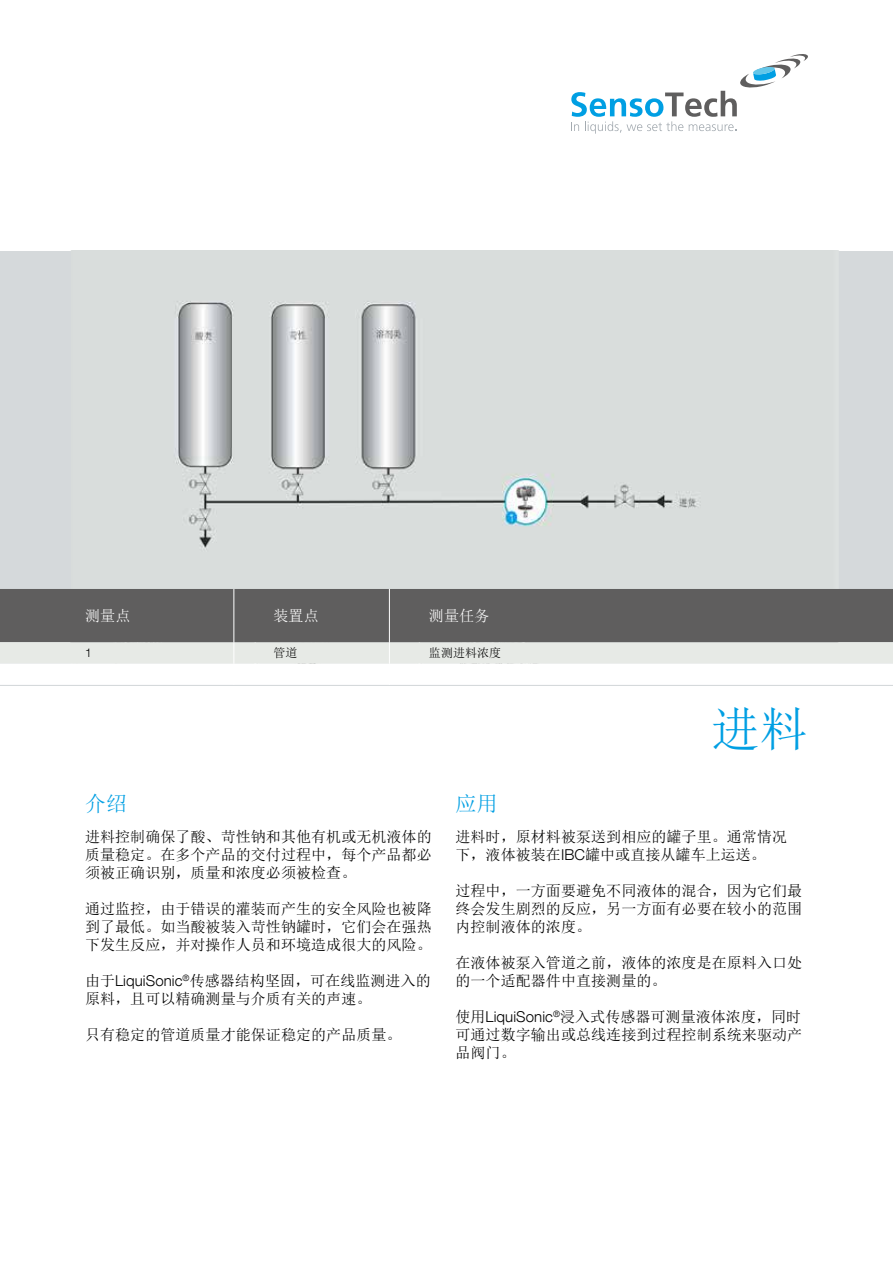
<style>
.page{position:relative;width:893px;height:1263px;background:#fff}
.page>*{position:absolute;margin:0;border:0;box-sizing:border-box;transform-origin:0 0}
.t1{font:48px "Sim Sun";color:#009fe3}
.t2{font:21px "Sim Sun";color:#009fe3}
.t3{font:15px/18px "Sim Sun";letter-spacing:.005em;color:#000;text-align:justify}
.t4{font:15px/18px "N Sim Sun";letter-spacing:.005em;color:#000;text-align:justify}
.t5{font:15px "Sim Sun";letter-spacing:.01em;color:#fff}
.t6{font:12px "Sim Sun";letter-spacing:.005em;color:#000}
.t7{font:300 12px "Helvetica Neue LT Com";color:#000}
.s1{font-family:"Helvetica Neue LT Com";font-weight:300}
.s2{font-family:"Sim Sun"}
</style>
<div class="page">
<svg style="left:571px;top:54px;width:237px;height:80px"></svg>
<div style="left:0;top:251px;width:893px;height:435px;background:#d5d9db"></div>
<img style="left:175px;top:301px;width:524px;height:249px">
<div style="left:0;top:589px;width:893px;height:53px;background:#5f5e5e"></div>
<hr style="left:233px;top:589px;width:1px;height:53px;background:#fff">
<hr style="left:389px;top:589px;width:1px;height:53px;background:#fff">
<svg style="left:0;top:642px;width:893px;height:43px"></svg>
<p class="t5" style="left:85px;top:608px;width:47px">测量点</p>
<p class="t5" style="left:273px;top:608px;width:47px">装置点</p>
<p class="t5" style="left:429px;top:608px;width:62px">测量任务</p>
<p class="t7" style="left:85px;top:645px;width:8px">1</p>
<p class="t6" style="left:273px;top:647px;width:26px">管道</p>
<p class="t6" style="left:429px;top:647px;width:74px">监测进料浓度</p>
<h1 class="t1" style="left:711px;top:704px;width:98px">进料</h1>
<h2 class="t2" style="left:85px;top:793px;width:44px">介绍</h2>
<p class="t3" style="left:85px;top:828px;width:348px">进料控制确保了酸、苛性钠和其他有机或无机液体的质量稳定。在多个产品的交付过程中，每个产品都必须被正确识别，质量和浓度必须被检查。</p>
<p class="t3" style="left:85px;top:900px;width:348px">通过监控，由于错误的灌装而产生的安全风险也被降到了最低。如当酸被装入苛性钠罐时，它们会在强热下发生反应，并对操作人员和环境造成很大的风险。</p>
<p class="t3" style="left:85px;top:972px;width:347px">由于<span class="s1">LiquiSonic</span><sup>®</sup>传感器结构坚固，可在线监测进入的原料，且可以精确测量与介质有关的声速。</p>
<p class="t3" style="left:85px;top:1026px;width:318px">只有稳定的管道质量才能保证稳定的产品质量。</p>
<h2 class="t2" style="left:455px;top:793px;width:44px">应用</h2>
<p class="t3" style="left:455px;top:828px;width:333px">进料时，原材料被泵送到相应的罐子里。通常情况下，液体被装在<span class="s1">IBC</span>罐中或直接从罐车上运送。</p>
<p class="t3" style="left:455px;top:882px;width:348px">过程中，一方面要避免不同液体的混合，因为它们最终会发生剧烈的反应，另一方面有必要在较小的范围内控制液体的浓度。</p>
<p class="t3" style="left:455px;top:954px;width:348px">在液体被泵入管道之前，液体的浓度是在原料入口处的一个适配器件中直接测量的。</p>
<p class="t4" style="left:455px;top:1008px;width:348px"><span class="s2">使用</span><span class="s1">LiquiSonic</span><sup>®</sup>浸入式传感器可测量液体浓度，同时可通过数字输出或总线连接到过程控制系统来驱动产品阀门。</p>
</div>
